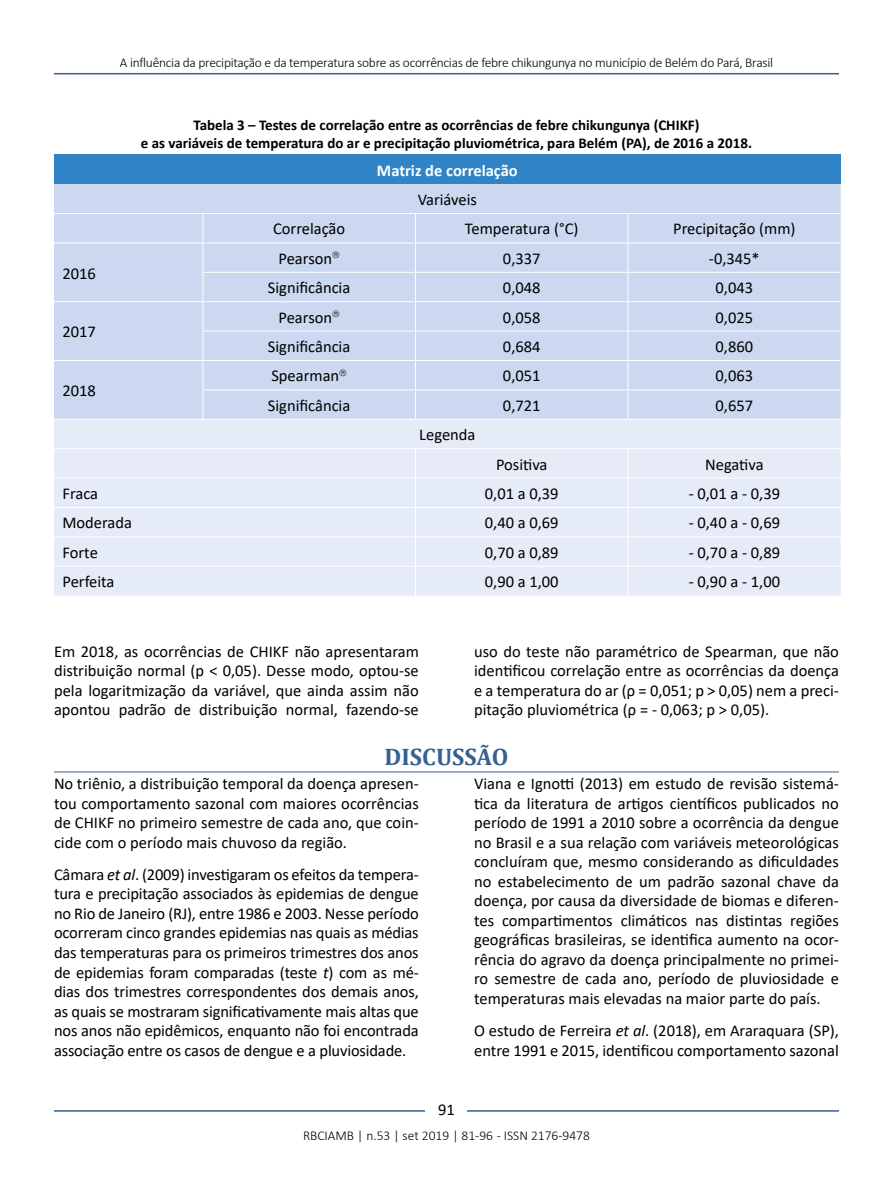
<style>
.page{position:relative;width:893px;height:1191px;background:#fff}
.page>*{position:absolute;margin:0;border:0;box-sizing:border-box;transform-origin:0 0}
.t1{font:700 24px "Cambria";color:#365f92}
.t2{font:16.5px/19.5px "Calibri";color:#000;text-align:justify}
.t3{font:700 16.5px "Calibri";color:#fff}
.t4{font:700 15px/18px "Calibri";color:#000;text-align:center}
.t5{font:300 13.5px "Calibri";letter-spacing:-.02em;color:#000}
.t6{font:300 13.5px "Calibri";color:#000}
.s1{font-style:italic}
</style>
<div class="page">
<hr style="left:54px;top:73px;width:785px;height:1px;background:#365f92">
<hr style="left:54px;top:1110px;width:785px;height:1px;background:#365f92">
<div style="left:426px;top:1096px;width:41px;height:26px;background:#fff"></div>
<div style="left:54px;top:155px;width:787px;height:29px;background:#3084c6"></div>
<div style="left:54px;top:184px;width:787px;height:235px;background:#cbd8f0"></div>
<div style="left:54px;top:420px;width:787px;height:175px;background:#e6ebf8"></div>
<hr style="left:54px;top:213px;width:149px;height:1px;background:#fff">
<hr style="left:203px;top:213px;width:212px;height:1px;background:#fff">
<hr style="left:415px;top:213px;width:213px;height:1px;background:#fff">
<hr style="left:628px;top:213px;width:213px;height:1px;background:#fff">
<hr style="left:54px;top:242px;width:149px;height:1px;background:#fff">
<hr style="left:203px;top:242px;width:212px;height:1px;background:#fff">
<hr style="left:415px;top:242px;width:213px;height:1px;background:#fff">
<hr style="left:628px;top:242px;width:213px;height:1px;background:#fff">
<hr style="left:202px;top:272px;width:213px;height:1px;background:#fff">
<hr style="left:415px;top:272px;width:213px;height:1px;background:#fff">
<hr style="left:628px;top:272px;width:213px;height:1px;background:#fff">
<hr style="left:54px;top:301px;width:149px;height:1px;background:#fff">
<hr style="left:203px;top:301px;width:212px;height:1px;background:#fff">
<hr style="left:415px;top:301px;width:213px;height:1px;background:#fff">
<hr style="left:628px;top:301px;width:213px;height:1px;background:#fff">
<hr style="left:202px;top:331px;width:213px;height:1px;background:#fff">
<hr style="left:415px;top:331px;width:213px;height:1px;background:#fff">
<hr style="left:628px;top:331px;width:213px;height:1px;background:#fff">
<hr style="left:54px;top:360px;width:149px;height:1px;background:#fff">
<hr style="left:203px;top:360px;width:212px;height:1px;background:#fff">
<hr style="left:415px;top:360px;width:213px;height:1px;background:#fff">
<hr style="left:628px;top:360px;width:213px;height:1px;background:#fff">
<hr style="left:202px;top:389px;width:213px;height:1px;background:#fff">
<svg style="left:202px;top:214px;width:1px;height:205px"></svg>
<hr style="left:415px;top:389px;width:213px;height:1px;background:#fff">
<svg style="left:415px;top:214px;width:1px;height:205px"></svg>
<hr style="left:628px;top:389px;width:213px;height:1px;background:#fff">
<svg style="left:628px;top:214px;width:1px;height:205px"></svg>
<hr style="left:54px;top:448px;width:149px;height:1px;background:#fff">
<hr style="left:203px;top:448px;width:212px;height:1px;background:#fff">
<hr style="left:415px;top:448px;width:213px;height:1px;background:#fff">
<hr style="left:628px;top:448px;width:213px;height:1px;background:#fff">
<hr style="left:54px;top:478px;width:149px;height:1px;background:#fff">
<hr style="left:203px;top:478px;width:212px;height:1px;background:#fff">
<hr style="left:415px;top:478px;width:213px;height:1px;background:#fff">
<hr style="left:628px;top:478px;width:213px;height:1px;background:#fff">
<hr style="left:54px;top:507px;width:149px;height:1px;background:#fff">
<hr style="left:203px;top:507px;width:212px;height:1px;background:#fff">
<hr style="left:415px;top:507px;width:213px;height:1px;background:#fff">
<hr style="left:628px;top:507px;width:213px;height:1px;background:#fff">
<hr style="left:54px;top:536px;width:149px;height:1px;background:#fff">
<hr style="left:203px;top:536px;width:212px;height:1px;background:#fff">
<hr style="left:415px;top:536px;width:213px;height:1px;background:#fff">
<hr style="left:628px;top:536px;width:213px;height:1px;background:#fff">
<hr style="left:54px;top:566px;width:149px;height:1px;background:#fff">
<hr style="left:203px;top:566px;width:212px;height:1px;background:#fff">
<hr style="left:415px;top:566px;width:213px;height:1px;background:#fff">
<svg style="left:415px;top:449px;width:1px;height:146px"></svg>
<hr style="left:628px;top:566px;width:213px;height:1px;background:#fff">
<svg style="left:628px;top:449px;width:1px;height:146px"></svg>
<hr style="left:54px;top:771px;width:785px;height:1px;background:#365f92">
<svg style="left:333px;top:252px;width:6px;height:6px"></svg>
<svg style="left:333px;top:311px;width:6px;height:6px"></svg>
<svg style="left:340px;top:369px;width:6px;height:7px"></svg>
<p class="t5" style="left:120px;top:54px;width:655px">A influência da precipitação e da temperatura sobre as ocorrências de febre chikungunya no município de Belém do Pará, Brasil</p>
<p class="t2" style="left:63px;top:263px;width:35px">2016</p>
<p class="t2" style="left:63px;top:322px;width:35px">2017</p>
<p class="t2" style="left:63px;top:380px;width:35px">2018</p>
<p class="t4" style="left:141px;top:116px;width:613px">Tabela 3 – Testes de correlação entre as ocorrências de febre chikungunya (CHIKF)<br>e as variáveis de temperatura do ar e precipitação pluviométrica, para Belém (PA), de 2016 a 2018.</p>
<p class="t3" style="left:377px;top:158px;width:142px">Matriz de correlação</p>
<p class="t2" style="left:418px;top:189px;width:61px">Variáveis</p>
<p class="t2" style="left:273px;top:219px;width:74px">Correlação</p>
<p class="t2" style="left:465px;top:219px;width:115px">Temperatura (°C)</p>
<p class="t2" style="left:673px;top:219px;width:124px">Precipitação (mm)</p>
<p class="t2" style="left:279px;top:248px;width:55px">Pearson</p>
<p class="t2" style="left:503px;top:248px;width:39px">0,337</p>
<p class="t2" style="left:709px;top:248px;width:52px">-0,345*</p>
<p class="t2" style="left:268px;top:277px;width:84px">Significância</p>
<p class="t2" style="left:503px;top:277px;width:39px">0,048</p>
<p class="t2" style="left:716px;top:277px;width:39px">0,043</p>
<p class="t2" style="left:279px;top:307px;width:55px">Pearson</p>
<p class="t2" style="left:503px;top:307px;width:39px">0,058</p>
<p class="t2" style="left:716px;top:307px;width:39px">0,025</p>
<p class="t2" style="left:268px;top:336px;width:84px">Significância</p>
<p class="t2" style="left:503px;top:336px;width:39px">0,684</p>
<p class="t2" style="left:716px;top:336px;width:39px">0,860</p>
<p class="t2" style="left:271px;top:366px;width:69px">Spearman</p>
<p class="t2" style="left:503px;top:366px;width:39px">0,051</p>
<p class="t2" style="left:716px;top:366px;width:39px">0,063</p>
<p class="t2" style="left:268px;top:395px;width:84px">Significância</p>
<p class="t2" style="left:503px;top:395px;width:39px">0,721</p>
<p class="t2" style="left:716px;top:395px;width:39px">0,657</p>
<p class="t2" style="left:419px;top:424px;width:58px">Legenda</p>
<p class="t2" style="left:496px;top:454px;width:53px">Positiva</p>
<p class="t2" style="left:705px;top:454px;width:60px">Negativa</p>
<p class="t2" style="left:63px;top:483px;width:37px">Fraca</p>
<p class="t2" style="left:485px;top:483px;width:75px">0,01 a 0,39</p>
<p class="t2" style="left:689px;top:483px;width:93px">- 0,01 a - 0,39</p>
<p class="t2" style="left:63px;top:513px;width:71px">Moderada</p>
<p class="t2" style="left:485px;top:513px;width:75px">0,40 a 0,69</p>
<p class="t2" style="left:689px;top:513px;width:93px">- 0,40 a - 0,69</p>
<p class="t2" style="left:63px;top:542px;width:37px">Forte</p>
<p class="t2" style="left:485px;top:542px;width:75px">0,70 a 0,89</p>
<p class="t2" style="left:689px;top:542px;width:93px">- 0,70 a - 0,89</p>
<p class="t2" style="left:63px;top:571px;width:54px">Perfeita</p>
<p class="t2" style="left:485px;top:571px;width:75px">0,90 a 1,00</p>
<p class="t2" style="left:689px;top:571px;width:93px">- 0,90 a - 1,00</p>
<p class="t2" style="left:54px;top:641px;width:366px">Em 2018, as ocorrências de CHIKF não apresentaram distribuição normal (p &lt; 0,05). Desse modo, optou-se pela logaritmização da variável, que ainda assim não apontou padrão de distribuição normal, fazendo-se</p>
<p class="t2" style="left:474px;top:641px;width:366px">uso do teste não paramétrico de Spearman, que não identificou correlação entre as ocorrências da doença e a temperatura do ar (ρ = 0,051; p ˃ 0,05) nem a preci&shy;pitação pluviométrica (ρ = - 0,063; p ˃ 0,05).</p>
<h1 class="t1" style="left:385px;top:740px;width:125px">DISCUSSÃO</h1>
<p class="t2" style="left:54px;top:773px;width:366px">No triênio, a distribuição temporal da doença apresen&shy;tou comportamento sazonal com maiores ocorrências de CHIKF no primeiro semestre de cada ano, que coin&shy;cide com o período mais chuvoso da região.</p>
<p class="t2" style="left:54px;top:864px;width:366px">Câmara <span class="s1">et al</span>. (2009) investigaram os efeitos da tempera&shy;tura e precipitação associados às epidemias de dengue no Rio de Janeiro (RJ), entre 1986 e 2003. Nesse período ocorreram cinco grandes epidemias nas quais as médias das temperaturas para os primeiros trimestres dos anos de epidemias foram comparadas (teste <span class="s1">t</span>) com as mé&shy;dias dos trimestres correspondentes dos demais anos, as quais se mostraram significativamente mais altas que nos anos não epidêmicos, enquanto não foi encontrada associação entre os casos de dengue e a pluviosidade.</p>
<p class="t2" style="left:474px;top:773px;width:366px">Viana e Ignotti (2013) em estudo de revisão sistemá&shy;tica da literatura de artigos científicos publicados no período de 1991 a 2010 sobre a ocorrência da dengue no Brasil e a sua relação com variáveis meteorológicas concluíram que, mesmo considerando as dificuldades no estabelecimento de um padrão sazonal chave da doença, por causa da diversidade de biomas e diferen&shy;tes compartimentos climáticos nas distintas regiões geográficas brasileiras, se identifica aumento na ocor&shy;rência do agravo da doença principalmente no primei&shy;ro semestre de cada ano, período de pluviosidade e temperaturas mais elevadas na maior parte do país.</p>
<p class="t2" style="left:474px;top:1020px;width:366px">O estudo de Ferreira <span class="s1">et al</span>. (2018), em Araraquara (SP), entre 1991 e 2015, identificou comportamento sazonal</p>
<p class="t2" style="left:438px;top:1099px;width:18px">91</p>
<p class="t6" style="left:303px;top:1126px;width:288px">RBCIAMB | n.53 | set 2019 | 81-96 - ISSN 2176-9478</p>
</div>
